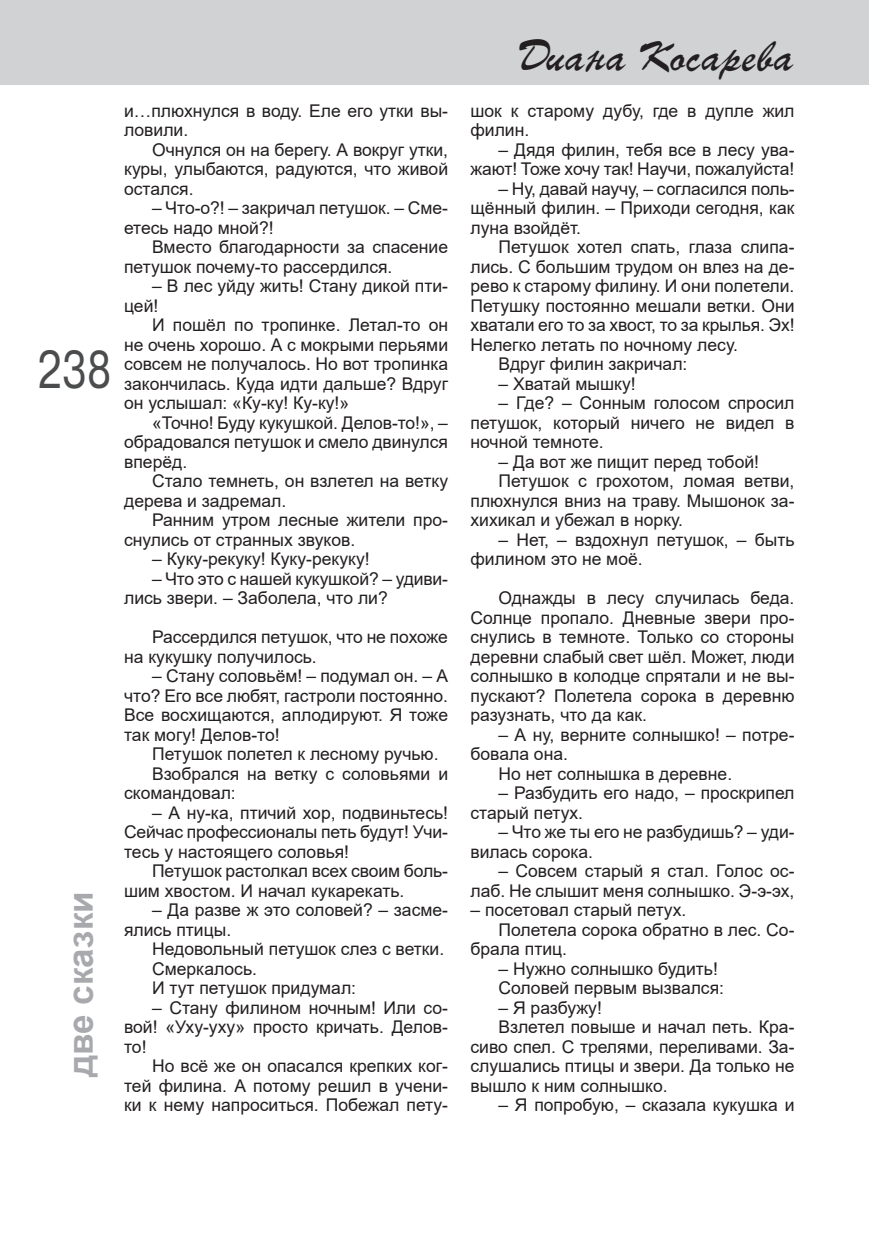
<style>
.page{position:relative;width:869px;height:1241px;background:#fff}
.page>*{position:absolute;margin:0;border:0;box-sizing:border-box;transform-origin:0 0}
.t1{font:49px "TT Arial";color:#4b4c4d;scale:.8 1}
.t2{font:42px "TT Parsec";color:#231f20}
.t3{font:700 35px "Arial";color:#a8a9ad}
.t4{font:17.5px/19.4px "Arial";color:#231f20}
</style>
<div class="page">
<div style="left:0;top:0;width:868px;height:84px;background:#d1d2d4"></div>
<h1 class="t1" style="left:37px;top:342px;width:95px">238</h1>
<h3 class="t3" style="left:61px;top:1076px;width:187px;rotate:-90deg">две сказки</h3>
<p class="t4" style="left:124px;top:101px;width:325px">и…плюхнулся в воду. Еле его утки вы&shy;ловили.</p>
<p class="t4" style="left:124px;top:140px;width:325px;text-align:justify;text-indent:28px">Очнулся он на берегу. А вокруг утки, куры, улыбаются, радуются, что живой остался.</p>
<p class="t4" style="left:124px;top:199px;width:325px;text-indent:28px">– Что-о?! – закричал петушок. – Сме&shy;етесь надо мной?!</p>
<p class="t4" style="left:124px;top:237px;width:325px;text-indent:28px">Вместо благодарности за спасение петушок почему-то рассердился.</p>
<p class="t4" style="left:124px;top:276px;width:325px;text-indent:28px">– В лес уйду жить! Стану дикой пти&shy;цей!</p>
<p class="t4" style="left:124px;top:315px;width:325px;text-align:justify;text-indent:28px">И пошёл по тропинке. Летал-то он не очень хорошо. А с мокрыми перьями совсем не получалось. Но вот тропинка закончилась. Куда идти дальше? Вдруг он услышал: «Ку-ку! Ку-ку!»</p>
<p class="t4" style="left:124px;top:413px;width:325px;text-align:justify;text-indent:28px">«Точно! Буду кукушкой. Делов-то!», – обрадовался петушок и смело двинулся вперёд.</p>
<p class="t4" style="left:124px;top:471px;width:325px;text-indent:28px">Стало темнеть, он взлетел на ветку дерева и задремал.</p>
<p class="t4" style="left:124px;top:510px;width:325px;text-indent:28px">Ранним утром лесные жители про&shy;снулись от странных звуков.</p>
<p class="t4" style="left:152px;top:549px;width:219px">– Куку-рекуку! Куку-рекуку!</p>
<p class="t4" style="left:124px;top:569px;width:325px;text-indent:28px">– Что это с нашей кукушкой? – удиви&shy;лись звери. – Заболела, что ли?</p>
<p class="t4" style="left:124px;top:627px;width:325px;text-indent:28px">Рассердился петушок, что не похоже на кукушку получилось.</p>
<p class="t4" style="left:124px;top:666px;width:325px;text-align:justify;text-indent:28px">– Стану соловьём! – подумал он. – А что? Его все любят, гастроли постоянно.<br>Все восхищаются, аплодируют. Я тоже так могу! Делов-то!</p>
<p class="t4" style="left:152px;top:744px;width:288px">Петушок полетел к лесному ручью.</p>
<p class="t4" style="left:152px;top:763px;width:297px">Взобрался на ветку с соловьями и</p>
<p class="t4" style="left:124px;top:783px;width:113px">скомандовал:</p>
<p class="t4" style="left:124px;top:802px;width:325px;text-align:justify;text-indent:28px">– А ну-ка, птичий хор, подвиньтесь!<br>Сейчас профессионалы петь будут! Учи&shy;тесь у настоящего соловья!</p>
<p class="t4" style="left:124px;top:861px;width:325px;text-indent:28px">Петушок растолкал всех своим боль&shy;шим хвостом. И начал кукарекать.</p>
<p class="t4" style="left:124px;top:900px;width:325px;text-indent:28px">– Да разве ж это соловей? – засме&shy;ялись птицы.</p>
<p class="t4" style="left:152px;top:939px;width:293px">Недовольный петушок слез с ветки.<br>Смеркалось.<br>И тут петушок придумал:</p>
<p class="t4" style="left:124px;top:997px;width:325px;text-align:justify;text-indent:28px">– Стану филином ночным! Или со&shy;вой! «Уху-уху» просто кричать. Делов&shy;то!</p>
<p class="t4" style="left:124px;top:1056px;width:325px;text-align:justify;text-indent:28px">Но всё же он опасался крепких ког&shy;тей филина. А потому решил в учени&shy;ки к нему напроситься. Побежал пету-</p>
<h2 class="t2" style="left:514px;top:32px;width:281px">Диана Косарева</h2>
<p class="t4" style="left:470px;top:101px;width:325px">шок к старому дубу, где в дупле жил филин.</p>
<p class="t4" style="left:470px;top:140px;width:325px;text-align:right">– Дядя филин, тебя все в лесу ува&shy;жают! Тоже хочу так! Научи, пожалуйста!</p>
<p class="t4" style="left:470px;top:179px;width:325px;text-align:justify;text-indent:28px">– Ну, давай научу, – согласился поль&shy;щённый филин. – Приходи сегодня, как луна взойдёт.</p>
<p class="t4" style="left:498px;top:237px;width:297px">Петушок хотел спать, глаза слипа-</p>
<p class="t4" style="left:470px;top:257px;width:325px">лись. С большим трудом он влез на де-</p>
<p class="t4" style="left:470px;top:276px;width:325px">рево к старому филину. И они полетели.</p>
<p class="t4" style="left:470px;top:296px;width:325px">Петушку постоянно мешали ветки. Они</p>
<p class="t4" style="left:470px;top:315px;width:325px">хватали его то за хвост, то за крылья. Эх!</p>
<p class="t4" style="left:470px;top:335px;width:269px">Нелегко летать по ночному лесу.</p>
<p class="t4" style="left:498px;top:354px;width:190px">Вдруг филин закричал:</p>
<p class="t4" style="left:498px;top:374px;width:139px">– Хватай мышку!</p>
<p class="t4" style="left:470px;top:393px;width:325px;text-align:justify;text-indent:28px">– Где? – Сонным голосом спросил петушок, который ничего не видел в ночной темноте.</p>
<p class="t4" style="left:498px;top:452px;width:262px">– Да вот же пищит перед тобой!</p>
<p class="t4" style="left:498px;top:471px;width:297px">Петушок с грохотом, ломая ветви,</p>
<p class="t4" style="left:470px;top:491px;width:325px">плюхнулся вниз на траву. Мышонок за-</p>
<p class="t4" style="left:470px;top:510px;width:214px">хихикал и убежал в норку.</p>
<p class="t4" style="left:470px;top:530px;width:325px;text-indent:28px">– Нет, – вздохнул петушок, – быть филином это не моё.</p>
<p class="t4" style="left:470px;top:588px;width:325px;text-align:justify;text-indent:28px">Однажды в лесу случилась беда.<br>Солнце пропало. Дневные звери про&shy;снулись в темноте. Только со стороны деревни слабый свет шёл. Может, люди солнышко в колодце спрятали и не вы&shy;пускают? Полетела сорока в деревню разузнать, что да как.</p>
<p class="t4" style="left:498px;top:724px;width:297px">– А ну, верните солнышко! – потре-</p>
<p class="t4" style="left:470px;top:744px;width:99px">бовала она.</p>
<p class="t4" style="left:498px;top:763px;width:235px">Но нет солнышка в деревне.</p>
<p class="t4" style="left:470px;top:783px;width:325px;text-indent:28px">– Разбудить его надо, – проскрипел старый петух.</p>
<p class="t4" style="left:470px;top:822px;width:325px;text-indent:28px">– Что же ты его не разбудишь? – уди&shy;вилась сорока.</p>
<p class="t4" style="left:470px;top:861px;width:325px;text-align:right">– Совсем старый я стал. Голос ос&shy;лаб. Не слышит меня солнышко. Э-э-эх,</p>
<p class="t4" style="left:470px;top:900px;width:217px">– посетовал старый петух.</p>
<p class="t4" style="left:498px;top:919px;width:297px">Полетела сорока обратно в лес. Со-</p>
<p class="t4" style="left:470px;top:939px;width:98px">брала птиц.</p>
<p class="t4" style="left:498px;top:958px;width:227px">– Нужно солнышко будить!<br>Соловей первым вызвался:</p>
<p class="t4" style="left:498px;top:997px;width:105px">– Я разбужу!</p>
<p class="t4" style="left:498px;top:1017px;width:297px">Взлетел повыше и начал петь. Кра-</p>
<p class="t4" style="left:470px;top:1036px;width:325px">сиво спел. С трелями, переливами. За-</p>
<p class="t4" style="left:470px;top:1056px;width:325px">слушались птицы и звери. Да только не</p>
<p class="t4" style="left:470px;top:1075px;width:199px">вышло к ним солнышко.</p>
<p class="t4" style="left:498px;top:1094px;width:297px">– Я попробую, – сказала кукушка и</p>
</div>
